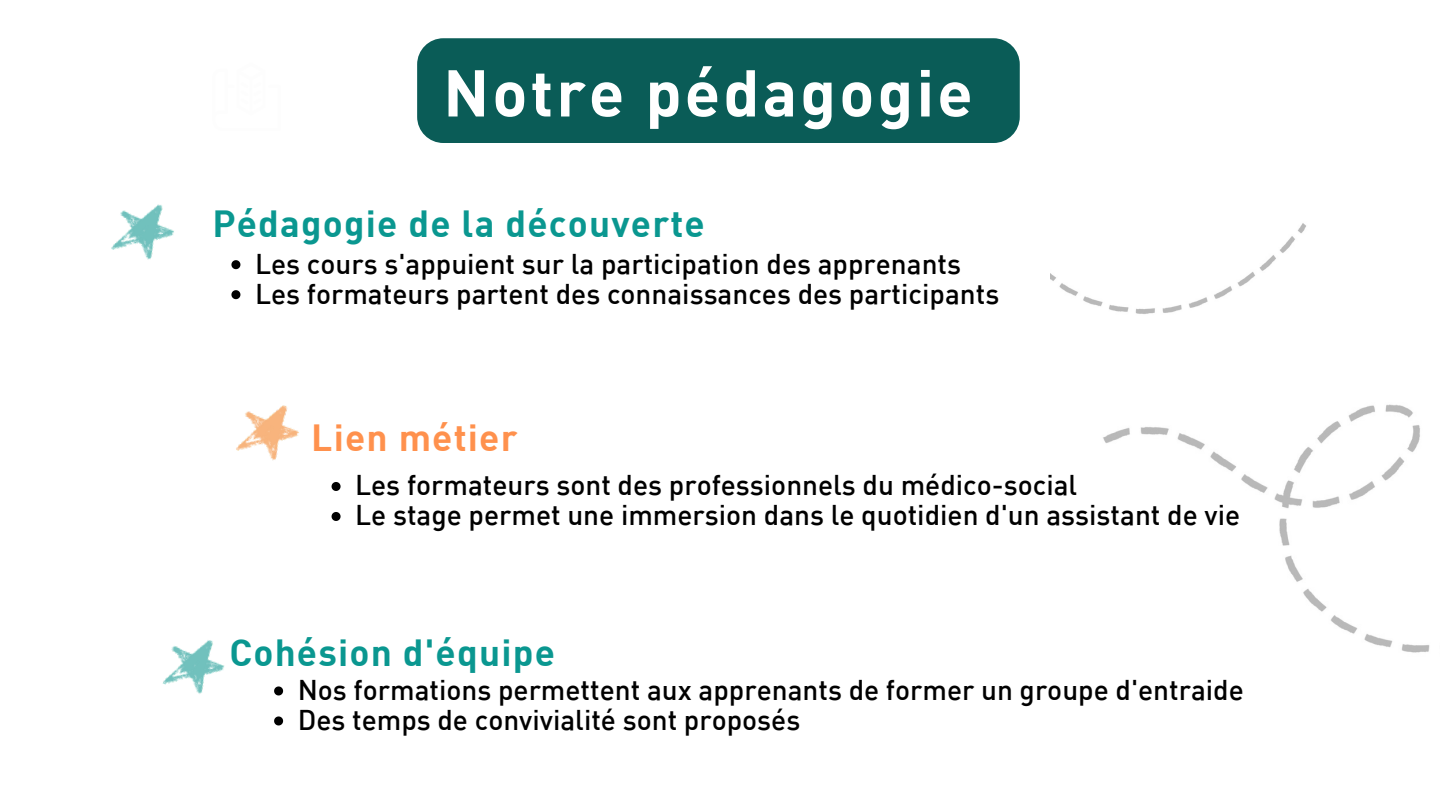
<style>
.page{position:relative;width:1440px;height:810px;background:#fff}
.page>*{position:absolute;margin:0;border:0;box-sizing:border-box;transform-origin:0 0}
.t1{font:700 65px "DIN";letter-spacing:.045em;color:#fff}
.t2{font:700 37px "DIN";letter-spacing:.03em;color:#0a9790}
.t3{font:700 37px "DIN";letter-spacing:.03em;color:#ff914d}
.t4{font:500 28px "DIN";color:#000}
</style>
<div class="page">
<img style="left:1103px;top:404px;width:327px;height:249px">
<img style="left:1051px;top:223px;width:255px;height:91px">
<svg style="left:231px;top:260px;width:9px;height:9px"></svg>
<svg style="left:231px;top:290px;width:9px;height:9px"></svg>
<svg style="left:274px;top:686px;width:9px;height:9px"></svg>
<svg style="left:274px;top:716px;width:9px;height:9px"></svg>
<svg style="left:332px;top:482px;width:9px;height:9px"></svg>
<svg style="left:332px;top:512px;width:9px;height:9px"></svg>
<div style="left:417px;top:38px;width:603px;height:105px;background:#0a5c57;border-radius:26px"></div>
<img style="left:111px;top:204px;width:63px;height:56px">
<img style="left:236px;top:405px;width:63px;height:56px">
<img style="left:162px;top:640px;width:63px;height:54px">
<p class="t1" style="left:443px;top:51px;width:531px">Notre pédagogie</p>
<p class="t2" style="left:212px;top:200px;width:494px">Pédagogie de la découverte</p>
<p class="t4" style="left:255px;top:246px;width:708px">Les cours s'appuient sur la participation des apprenants</p>
<p class="t4" style="left:255px;top:276px;width:746px">Les formateurs partent des connaissances des participants</p>
<p class="t3" style="left:311px;top:414px;width:208px">Lien métier</p>
<h2 class="t4" style="left:355px;top:467px;width:724px">Les formateurs sont des professionnels du médico-social</h2>
<p class="t4" style="left:355px;top:497px;width:887px">Le stage permet une immersion dans le quotidien d'un assistant de vie</p>
<h2 class="t2" style="left:229px;top:628px;width:327px">Cohésion d'équipe</h2>
<p class="t4" style="left:298px;top:672px;width:948px">Nos formations permettent aux apprenants de former un groupe d'entraide</p>
<p class="t4" style="left:298px;top:702px;width:504px">Des temps de convivialité sont proposés</p>
</div>
